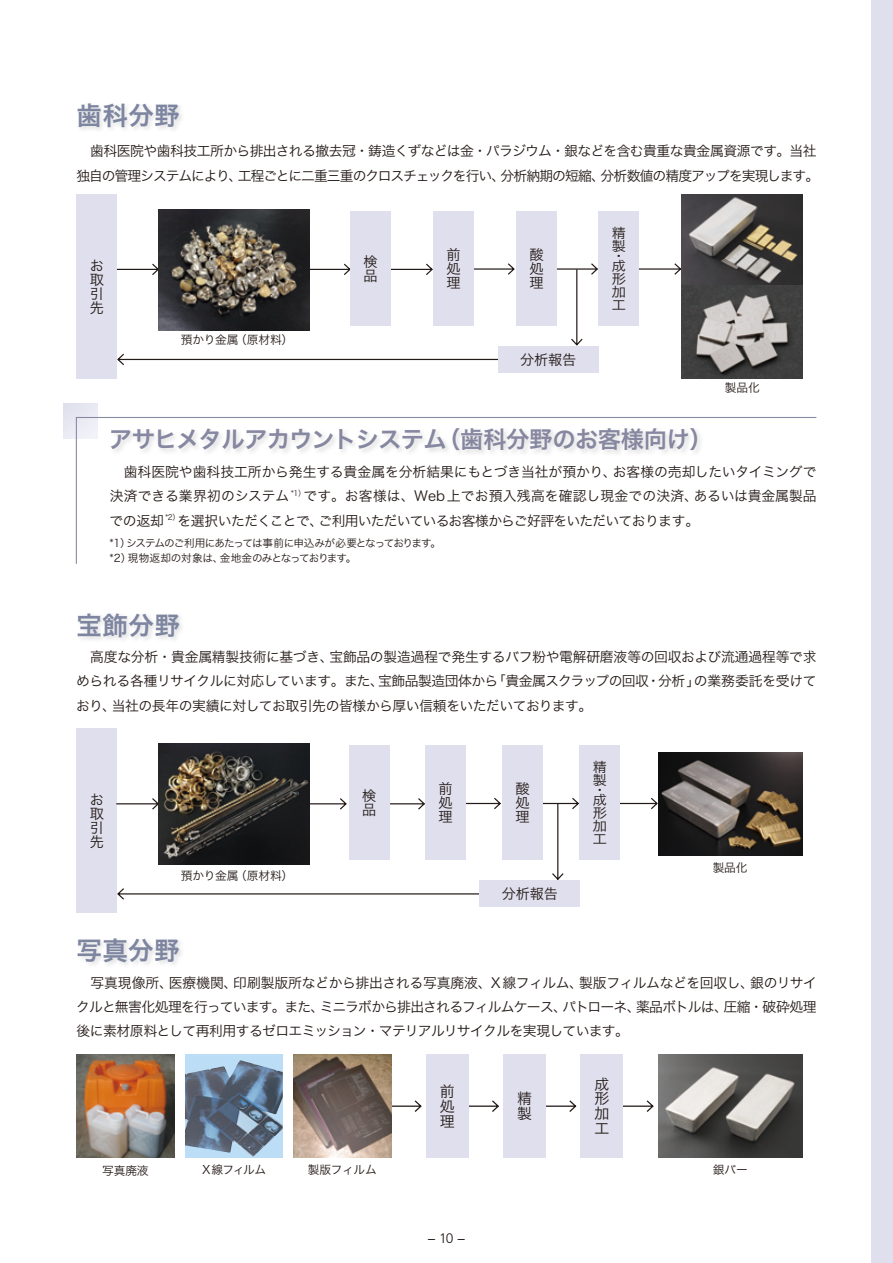
<style>
.page{position:relative;width:893px;height:1263px;background:#fff}
.page>*{position:absolute;margin:0;border:0;box-sizing:border-box;transform-origin:0 0}
.t1{font:25.5px "Hira Kaku Pro W6 90 pv RKSJ H";letter-spacing:.02em;color:#7d85a0}
.t2{font:23.4px "Hira Kaku Pro W6 90 pv RKSJ H";letter-spacing:-.03em;color:#8687a0}
.t3{font:14.85px/14.9px "Hira Kaku Pro W3 90 pv RKSJ V";color:#231916;text-align:justify}
.t4{font:14.1px/14.1px "Hira Kaku Pro W3 90 pv RKSJ V";color:#231916;text-align:justify}
.t5{font:14.1px "Hira Kaku Pro W3 90 pv RKSJ H";letter-spacing:-.01em;color:#231916}
.t6{font:13.8px/24.5px "Hira Kaku Pro W3 90 pv RKSJ H";letter-spacing:-.045em;color:#231916;text-align:justify}
.t7{font:300 13.8px "Frutiger";color:#231916}
.t8{font:13.5px/12.9px "Hira Kaku Pro W3 90 pv RKSJ V";color:#231916;scale:1.05 1}
.t9{font:11.7px "Hira Kaku Pro W3 90 pv RKSJ H";letter-spacing:-.01em;color:#231916}
.t10{font:10.65px/14.9px "Hira Kaku Pro W3 90 pv RKSJ H";letter-spacing:-.08em;color:#231916}
</style>
<div class="page">
<div style="left:872px;top:0;width:21px;height:1263px;background:#dfdfed"></div>
<svg style="left:117px;top:262px;width:264px;height:104px"></svg>
<svg style="left:391px;top:1099px;width:263px;height:14px"></svg>
<svg style="left:639px;top:263px;width:42px;height:12px"></svg>
<img style="left:681px;top:194px;width:122px;height:184px">
<img style="left:77px;top:1054px;width:97px;height:104px">
<img style="left:293px;top:1054px;width:98px;height:104px">
<div style="left:185px;top:1054px;width:98px;height:104px;background:#bbddf5"></div>
<img style="left:185px;top:1060px;width:98px;height:97px">
<img style="left:658px;top:1054px;width:145px;height:104px">
<img style="left:658px;top:753px;width:145px;height:103px">
<img style="left:159px;top:209px;width:151px;height:121px">
<svg style="left:117px;top:796px;width:542px;height:105px"></svg>
<div style="left:480px;top:880px;width:100px;height:27px;background:#dfdfed"></div>
<div style="left:503px;top:1054px;width:43px;height:104px;background:#dfdfed"></div>
<div style="left:426px;top:1054px;width:43px;height:104px;background:#dfdfed"></div>
<div style="left:581px;top:1054px;width:42px;height:104px;background:#dfdfed"></div>
<div style="left:63px;top:404px;width:34px;height:34px;background:#e7e7f2"></div>
<svg style="left:75px;top:416px;width:742px;height:148px"></svg>
<svg style="left:381px;top:262px;width:218px;height:549px"></svg>
<div style="left:433px;top:211px;width:41px;height:115px;background:#dfdfed"></div>
<div style="left:425px;top:745px;width:41px;height:115px;background:#dfdfed"></div>
<div style="left:350px;top:211px;width:41px;height:115px;background:#dfdfed"></div>
<div style="left:349px;top:745px;width:40px;height:115px;background:#dfdfed"></div>
<div style="left:516px;top:211px;width:41px;height:115px;background:#dfdfed"></div>
<div style="left:502px;top:745px;width:41px;height:115px;background:#dfdfed"></div>
<div style="left:599px;top:211px;width:40px;height:115px;background:#dfdfed"></div>
<div style="left:580px;top:745px;width:40px;height:115px;background:#dfdfed"></div>
<div style="left:77px;top:194px;width:40px;height:184px;background:#dfdfed"></div>
<div style="left:77px;top:729px;width:40px;height:184px;background:#dfdfed"></div>
<svg style="left:551px;top:802px;width:14px;height:78px"></svg>
<svg style="left:116px;top:797px;width:232px;height:14px"></svg>
<img style="left:159px;top:744px;width:151px;height:120px">
<h1 class="t1" style="left:76px;top:92px;width:105px">歯科分野</h1>
<p class="t6" style="left:76px;top:138px;width:744px">　歯科医院や歯科技工所から排出される撤去冠・鋳造くずなどは金・パラジウム・銀などを含む貴重な貴金属資源です。当社独自の管理システムにより、工程ごとに二重三重のクロスチェックを行い、分析納期の短縮、分析数値の精度アップを実現します。</p>
<p class="t4" style="left:90px;top:257px;width:15px;text-align:left">お取引先</p>
<p class="t9" style="left:181px;top:330px;width:114px">預かり金属（原材料）</p>
<p class="t4" style="left:363px;top:253px;width:15px">検品</p>
<p class="t4" style="left:446px;top:246px;width:15px">前処理</p>
<p class="t4" style="left:529px;top:246px;width:15px">酸処理</p>
<p class="t5" style="left:520px;top:347px;width:58px">分析報告</p>
<p class="t8" style="left:612px;top:225px;width:14px">精製</p>
<p class="t8" style="left:612px;top:250px;width:14px;line-height:9.8px">・成</p>
<p class="t8" style="left:612px;top:271px;width:15px;text-align:justify">形加工</p>
<h2 class="t2" style="left:109px;top:418px;width:605px">アサヒメタルアカウントシステム（歯科分野のお客様向け）</h2>
<p class="t9" style="left:725px;top:377px;width:36px">製品化</p>
<p class="t6" style="left:110px;top:458px;width:709px">　歯科医院や歯科技工所から発生する貴金属を分析結果にもとづき当社が預かり、お客様の売却したいタイミングで決済できる業界初のシステム <sup>*1）</sup>です。お客様は、Web上でお預入残高を確認し現金での決済、あるいは貴金属製品での返却 <sup>*2）</sup>を選択いただくことで、ご利用いただいているお客様からご好評をいただいております。</p>
<p class="t10" style="left:110px;top:535px;width:333px">*1）システムのご利用にあたっては事前に申込みが必要となっております。*2）現物返却の対象は、金地金のみとなっております。</p>
<h1 class="t1" style="left:76px;top:602px;width:105px">宝飾分野</h1>
<p class="t6" style="left:76px;top:643px;width:742px">　高度な分析・貴金属精製技術に基づき、宝飾品の製造過程で発生するバフ粉や電解研磨液等の回収および流通過程等で求められる各種リサイクルに対応しています。また、宝飾品製造団体から「貴金属スクラップの回収・分析｣の業務委託を受けており、当社の長年の実績に対してお取引先の皆様から厚い信頼をいただいております。</p>
<p class="t4" style="left:90px;top:792px;width:15px;text-align:left">お取引先</p>
<p class="t9" style="left:181px;top:865px;width:114px">預かり金属（原材料）</p>
<h1 class="t1" style="left:76px;top:927px;width:105px">写真分野</h1>
<p class="t4" style="left:362px;top:788px;width:15px">検品</p>
<p class="t4" style="left:438px;top:781px;width:15px">前処理</p>
<p class="t4" style="left:516px;top:781px;width:15px">酸処理</p>
<p class="t5" style="left:502px;top:881px;width:58px">分析報告</p>
<p class="t8" style="left:593px;top:760px;width:14px">精製</p>
<p class="t8" style="left:593px;top:784px;width:14px;line-height:9.8px">・成</p>
<p class="t8" style="left:593px;top:806px;width:15px;text-align:justify">形加工</p>
<p class="t9" style="left:713px;top:857px;width:36px">製品化</p>
<p class="t6" style="left:76px;top:969px;width:742px">　写真現像所、医療機関、印刷製版所などから排出される写真廃液、X線フィルム、製版フィルムなどを回収し、銀のリサイクルと無害化処理を行っています。また、ミニラボから排出されるフィルムケース、パトローネ、薬品ボトルは、圧縮・破砕処理後に素材原料として再利用するゼロエミッション・マテリアルリサイクルを実現しています。</p>
<p class="t3" style="left:440px;top:1083px;width:16px">前処理</p>
<p class="t3" style="left:594px;top:1075px;width:16px">成形加工</p>
<p class="t3" style="left:517px;top:1090px;width:16px">精製</p>
<p class="t9" style="left:102px;top:1160px;width:48px">写真廃液</p>
<p class="t9" style="left:202px;top:1159px;width:65px">X線フィルム</p>
<p class="t9" style="left:308px;top:1159px;width:71px">製版フィルム</p>
<p class="t9" style="left:713px;top:1159px;width:36px">銀バー</p>
<p class="t7" style="left:428px;top:1231px;width:39px">− 10 −</p>
</div>
